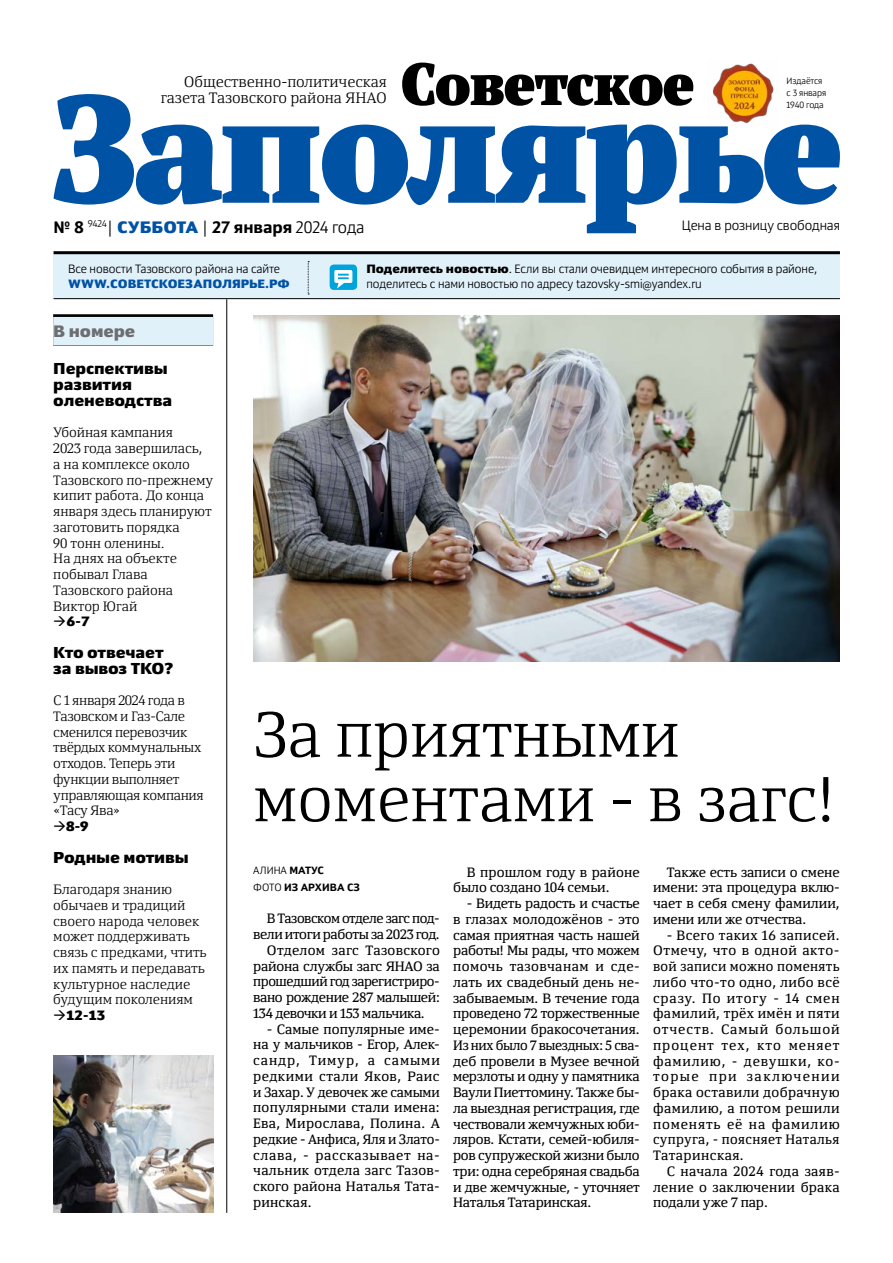
<style>
.page{position:relative;width:893px;height:1263px;background:#fff}
.page>*{position:absolute;margin:0;border:0;box-sizing:border-box;transform-origin:0 0}
.t1{font:300 63px/64.5px "Yefimov Serif";letter-spacing:-.005em;color:#000}
.t2{font:700 16.5px "Yefimov Sans";color:#000}
.t3{font:900 16.5px "Yefimov Sans";letter-spacing:-.005em;color:#6d6e71}
.t4{font:900 15.75px/15.8px "Yefimov Sans";letter-spacing:-.005em;color:#000}
.t5{font:300 15px/15.8px "Yefimov Serif";letter-spacing:-.005em;color:#000;text-align:right}
.t6{font:13.5px/15.8px "Yefimov Serif";letter-spacing:-.005em;color:#000;text-align:justify}
.t7{font:300 13.5px/15.8px "Yefimov Serif";letter-spacing:-.005em;color:#000}
.t8{font:300 13.5px/15.8px "Yefimov Serif";letter-spacing:-.025em;color:#000}
.t9{font:13.5px "Yefimov Serif";letter-spacing:-.03em;color:#000}
.t10{font:13.5px "Yefimov Serif";letter-spacing:-.025em;color:#000}
.t11{font:300 13.5px "Yefimov Sans";letter-spacing:-.005em;color:#000}
.t12{font:13.5px "Yefimov Serif";letter-spacing:.025em;color:#000}
.t13{font:900 13.5px "Yefimov Sans";color:#000}
.t14{font:300 12px/15.8px "Yefimov Sans";letter-spacing:-.005em;color:#000}
.t15{font:900 12px "Yefimov Sans";letter-spacing:.005em;color:#0052a4}
.t16{font:700 10.5px/16.6px "Yefimov Sans";letter-spacing:.005em;color:#000}
.t17{font:300 9px/12px "Yefimov Sans";letter-spacing:-.005em;color:#000}
.s1{font-weight:300}
.s2{font-weight:900;color:#0052a4}
.s3{font-weight:900}
</style>
<div class="page">
<div style="left:53px;top:314px;width:160px;height:32px;background:#060707"></div>
<div style="left:53px;top:317px;width:160px;height:28px;background:#e1f1fa"></div>
<div style="left:54px;top:251px;width:786px;height:47px;background:#e1f1fa"></div>
<hr style="left:54px;top:251px;width:786px;height:3px;background:#000">
<svg style="left:308px;top:261px;width:1px;height:34px"></svg>
<div style="left:330px;top:264px;width:27px;height:26px;background:#00a4db;border-radius:4px"></div>
<svg style="left:334px;top:270px;width:18px;height:19px"></svg>
<hr style="left:54px;top:298px;width:786px;height:1px;background:#000">
<img style="left:713px;top:63px;width:61px;height:31px">
<svg style="left:54px;top:94px;width:786px;height:139px"></svg>
<svg style="left:402px;top:63px;width:291px;height:43px"></svg>
<hr style="left:226px;top:299px;width:1px;height:914px;background:#000">
<img style="left:53px;top:1055px;width:160px;height:158px">
<img style="left:253px;top:315px;width:587px;height:346px">
<p class="t5" style="left:161px;top:74px;width:227px">Общественно-политическая газета Тазовского района ЯНАО</p>
<p class="t2" style="left:54px;top:217px;width:312px">№ 8 <sup>9424</sup><span class="s1">|</span> <span class="s2">СУББОТА</span> <span class="s1">|</span> 27 января <span class="s1">2024 года</span></p>
<p class="t17" style="left:786px;top:75px;width:41px">Издаётся с 3 января<br>1940 года</p>
<p class="t11" style="left:682px;top:218px;width:160px">Цена в розницу свободная</p>
<p class="t14" style="left:68px;top:260px;width:214px">Все новости Тазовского района на сайте</p>
<p class="t15" style="left:68px;top:276px;width:223px">WWW.СОВ ЕТСКО ЕЗАПОЛЯРЬЕ.РФ</p>
<p class="t3" style="left:53px;top:321px;width:84px">В НОМЕРЕ</p>
<p class="t14" style="left:366px;top:260px;width:452px"><span class="s3">ПОДЕЛИТЕСЬ НОВОСТЬЮ</span>. Если вы стали очевидцем интересного события в районе, поделитесь с нами новостью по адресу tazovsky-smi@yandex.ru</p>
<p class="t4" style="left:53px;top:361px;width:120px">ПЕРСПЕКТИВЫ<br>РАЗВИТИЯ<br>ОЛЕНЕВОДСТВА</p>
<p class="t7" style="left:53px;top:425px;width:161px">Убойная кампания<br>2023 года завершилась, а на комплексе около<br>Тазовского по‑прежнему кипит работа. До конца января здесь планируют заготовить порядка<br>90 тонн оленины.<br>На днях на объекте побывал Глава<br>Тазовского района<br>Виктор Югай</p>
<p class="t13" style="left:53px;top:613px;width:38px">→6-7</p>
<p class="t4" style="left:53px;top:644px;width:122px">КТО ОТВЕЧАЕТ<br>ЗА ВЫВОЗ ТКО?</p>
<p class="t8" style="left:53px;top:692px;width:152px">С 1 января 2024 года в<br>Тазовском и Газ-Сале сменился перевозчик твёрдых коммунальных отходов. Теперь эти функции выполняет управляющая компания «Тасу Ява»</p>
<p class="t13" style="left:53px;top:817px;width:37px">→8-9</p>
<p class="t4" style="left:53px;top:849px;width:137px">РОДНЫЕ МОТИВЫ</p>
<p class="t7" style="left:53px;top:881px;width:155px">Благодаря знанию обычаев и традиций своего народа человек может поддерживать связь с предками, чтить их память и передавать культурное наследие будущим поколениям</p>
<p class="t13" style="left:53px;top:1006px;width:54px">→12-13</p>
<h1 class="t1" style="left:253px;top:702px;width:583px">За приятными моментами - в загс!</h1>
<p class="t16" style="left:253px;top:862px;width:101px"><span class="s1">Али на</span> Матус<br><span class="s1">Фото</span> из архива СЗ</p>
<p class="t9" style="left:267px;top:910px;width:174px">В Тазовском отделе загс под-</p>
<p class="t9" style="left:253px;top:926px;width:188px">вели итоги работы за 2023 год.</p>
<p class="t12" style="left:267px;top:941px;width:174px">Отделом загс Тазовского</p>
<p class="t6" style="left:253px;top:958px;width:188px">района службы загс ЯНАО за</p>
<p class="t9" style="left:253px;top:973px;width:188px">прошедший год зарегистриро-</p>
<p class="t10" style="left:253px;top:989px;width:188px">вано рождение 287 малышей:</p>
<p class="t10" style="left:253px;top:1004px;width:173px">134 девочки и 153 мальчика.</p>
<p class="t6" style="left:253px;top:1021px;width:188px;text-indent:14px">- Самые популярные име&shy;на у мальчиков - Егор, Алек&shy;сандр, Тимур, а самыми редкими стали Яков, Раис и Захар. У девочек же самыми популярными стали имена:<br>Ева, Мирослава, Полина. А редкие - Анфиса, Яля и Злато&shy;слава, - рассказывает на&shy;чальник отдела загс Тазов&shy;ского района Наталья Тата&shy;ринская.</p>
<p class="t6" style="left:453px;top:864px;width:188px;text-indent:14px">В прошлом году в районе было создано 104 семьи.</p>
<p class="t6" style="left:453px;top:895px;width:188px;text-indent:14px">- Видеть радость и счастье в глазах молодожёнов - это самая приятная часть нашей работы! Мы рады, что можем помочь тазовчанам и сде&shy;лать их свадебный день не&shy;забываемым. В течение года проведено 72 торжественные церемонии бракосочетания.<br>Из них было 7 выездных: 5 сва&shy;деб провели в Музее вечной мерзлоты и одну у памятника Ваули Пиеттомину. Также бы&shy;ла выездная регистрация, где чествовали жемчужных юби&shy;ляров. Кстати, семей-юбиля&shy;ров супружеской жизни было три: одна серебряная свадьба и две жемчужные, - уточняет Наталья Татаринская.</p>
<p class="t6" style="left:653px;top:864px;width:188px;text-indent:14px">Также есть записи о смене имени: эта процедура вклю&shy;чает в себя смену фамилии, имени или же отчества.</p>
<p class="t6" style="left:653px;top:927px;width:188px;text-indent:14px">- Всего таких 16 записей.<br>Отмечу, что в одной акто&shy;вой записи можно поменять либо что-то одно, либо всё сразу. По итогу - 14 смен фамилий, трёх имён и пяти отчеств. Самый большой процент тех, кто меняет фамилию, - девушки, ко&shy;торые при заключении брака оставили добрачную фамилию, а потом решили поменять её на фамилию супруга, - поясняет Наталья Татаринская.</p>
<p class="t6" style="left:653px;top:1163px;width:188px;text-indent:14px">С начала 2024 года заяв&shy;ление о заключении брака подали уже 7 пар.</p>
</div>
